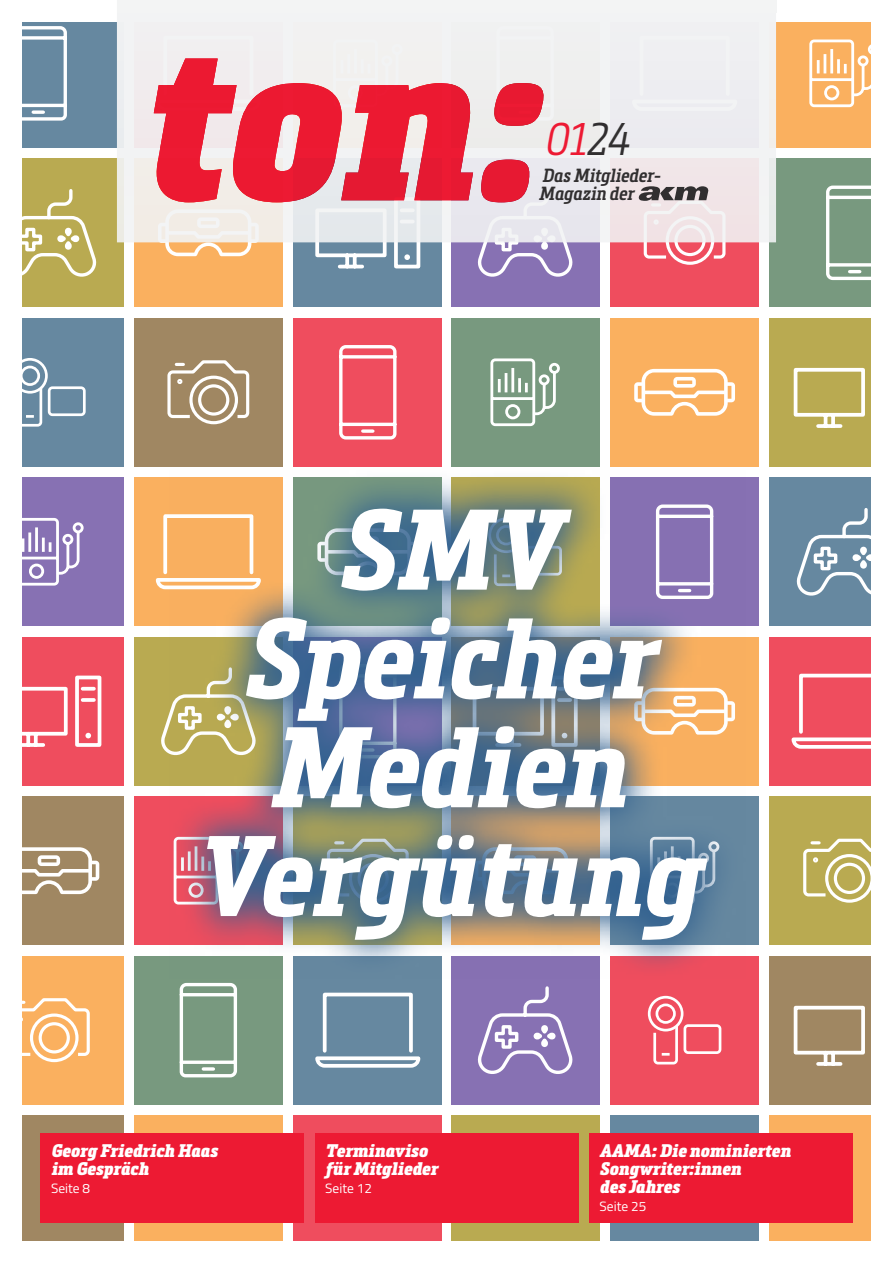
<style>
.page{position:relative;width:893px;height:1263px;background:#fff}
.page>*{position:absolute;margin:0;border:0;box-sizing:border-box;transform-origin:0 0}
.t1{font:italic 900 225px "Metronic Slab Narrow";color:#ed1a33}
.t2{font:italic 700 112.5px/108.8px "Metronic Slab Narrow";color:#fff;text-align:center}
.t3{font:italic 300 45px "Metronic Slab Narrow";color:#ed1a33}
.t4{font:italic 600 18.75px/18.8px "Metronic Slab Narrow";color:#312f30}
.t5{font:italic 900 18px/18px "Metronic Slab Narrow";color:#fff}
.t6{font:13.5px "Titillium";color:#fff}
.s1{color:#312f30}
</style>
<div class="page">
<div style="left:770px;top:1115px;width:123px;height:148px;background:#fab05f"></div>
<div style="left:134px;top:318px;width:149px;height:149px;background:#a08762"></div>
<div style="left:0;top:158px;width:123px;height:149px;background:#b9aa51"></div>
<div style="left:0;top:318px;width:123px;height:149px;background:#6688a0"></div>
<div style="left:0;top:477px;width:123px;height:149px;background:#8771b3"></div>
<div style="left:0;top:637px;width:123px;height:149px;background:#ef4d5e"></div>
<div style="left:0;top:796px;width:123px;height:149px;background:#a08762"></div>
<div style="left:0;top:956px;width:123px;height:148px;background:#fab05f"></div>
<div style="left:0;top:0;width:123px;height:148px;background:#6688a0"></div>
<svg style="left:21px;top:24px;width:46px;height:98px"></svg>
<svg style="left:21px;top:187px;width:76px;height:94px"></svg>
<svg style="left:21px;top:357px;width:28px;height:71px"></svg>
<div style="left:48px;top:386px;width:38px;height:30px;border:3px solid #fff;border-radius:3px"></div>
<svg style="left:21px;top:516px;width:63px;height:71px"></svg>
<svg style="left:21px;top:674px;width:81px;height:75px"></svg>
<svg style="left:21px;top:847px;width:78px;height:47px"></svg>
<svg style="left:21px;top:996px;width:69px;height:68px"></svg>
<div style="left:134px;top:158px;width:149px;height:149px;background:#fab05f"></div>
<svg style="left:167px;top:360px;width:83px;height:65px"></svg>
<svg style="left:158px;top:242px;width:101px;height:14px"></svg>
<div style="left:134px;top:477px;width:149px;height:149px;background:#fab05f"></div>
<div style="left:134px;top:637px;width:149px;height:149px;background:#b9aa51"></div>
<svg style="left:161px;top:714px;width:8px;height:40px"></svg>
<div style="left:134px;top:796px;width:149px;height:149px;background:#ef4d5e"></div>
<div style="left:134px;top:956px;width:149px;height:148px;background:#78997f"></div>
<div style="left:293px;top:956px;width:149px;height:148px;background:#6688a0"></div>
<svg style="left:179px;top:982px;width:58px;height:96px"></svg>
<svg style="left:155px;top:514px;width:14px;height:76px"></svg>
<div style="left:293px;top:318px;width:149px;height:149px;background:#ef4d5e"></div>
<svg style="left:339px;top:345px;width:58px;height:95px"></svg>
<div style="left:293px;top:158px;width:149px;height:149px;background:#6688a0"></div>
<svg style="left:313px;top:242px;width:109px;height:27px"></svg>
<div style="left:451px;top:158px;width:149px;height:149px;background:#8771b3"></div>
<div style="left:451px;top:318px;width:149px;height:149px;background:#78997f"></div>
<div style="left:451px;top:956px;width:149px;height:148px;background:#8771b3"></div>
<svg style="left:477px;top:242px;width:99px;height:35px"></svg>
<svg style="left:490px;top:358px;width:70px;height:69px"></svg>
<div style="left:610px;top:158px;width:149px;height:149px;background:#ef4d5e"></div>
<div style="left:610px;top:318px;width:149px;height:149px;background:#fab05f"></div>
<svg style="left:634px;top:369px;width:101px;height:47px"></svg>
<div style="left:610px;top:477px;width:149px;height:149px;background:#8771b3"></div>
<div style="left:610px;top:637px;width:149px;height:149px;background:#fab05f"></div>
<div style="left:610px;top:796px;width:149px;height:149px;background:#6688a0"></div>
<div style="left:610px;top:956px;width:149px;height:148px;background:#ef4d5e"></div>
<svg style="left:647px;top:995px;width:37px;height:70px"></svg>
<div style="left:683px;top:1024px;width:38px;height:30px;border:3px solid #fff;border-radius:3px"></div>
<div style="left:770px;top:956px;width:123px;height:148px;background:#a08762"></div>
<div style="left:770px;top:796px;width:123px;height:149px;background:#b9aa51"></div>
<svg style="left:803px;top:837px;width:69px;height:67px"></svg>
<div style="left:770px;top:637px;width:123px;height:149px;background:#ef4d5e"></div>
<svg style="left:791px;top:672px;width:81px;height:79px"></svg>
<div style="left:770px;top:477px;width:123px;height:149px;background:#6688a0"></div>
<div style="left:770px;top:318px;width:123px;height:149px;background:#b9aa51"></div>
<div style="left:770px;top:158px;width:123px;height:149px;background:#78997f"></div>
<svg style="left:793px;top:355px;width:79px;height:75px"></svg>
<div style="left:770px;top:0;width:123px;height:148px;background:#fab05f"></div>
<svg style="left:809px;top:38px;width:63px;height:71px"></svg>
<div style="left:0;top:1115px;width:123px;height:148px;background:#a08762"></div>
<svg style="left:477px;top:986px;width:96px;height:88px"></svg>
<div style="left:134px;top:1115px;width:149px;height:148px;background:#fab05f"></div>
<div style="left:293px;top:1115px;width:149px;height:148px;background:#ef4d5e"></div>
<div style="left:451px;top:1115px;width:149px;height:148px;background:#b9aa51"></div>
<div style="left:610px;top:1115px;width:149px;height:148px;background:#6688a0"></div>
<svg style="left:793px;top:993px;width:79px;height:75px"></svg>
<svg style="left:826px;top:184px;width:46px;height:98px"></svg>
<svg style="left:796px;top:506px;width:76px;height:94px"></svg>
<svg style="left:315px;top:992px;width:106px;height:76px"></svg>
<div style="left:0;top:0;width:893px;height:21px;background:#fff"></div>
<div style="left:0;top:1242px;width:893px;height:21px;background:#fff"></div>
<div style="left:0;top:0;width:21px;height:1263px;background:#fff"></div>
<div style="left:872px;top:0;width:21px;height:1263px;background:#fff"></div>
<svg style="left:117px;top:13px;width:659px;height:229px;fill:#f1edee"></svg>
<div style="left:117px;top:0;width:659px;height:13px;background:#f3f4f4"></div>
<svg style="left:169px;top:477px;width:566px;height:492px"></svg>
<svg style="left:638px;top:186px;width:89px;height:79px"></svg>
<div style="left:40px;top:1133px;width:264px;height:89px;background:#ed1a33"></div>
<div style="left:589px;top:1133px;width:264px;height:89px;background:#ed1a33"></div>
<div style="left:315px;top:1133px;width:263px;height:89px;background:#ed1a33"></div>
<h1 class="t1" style="left:137px;top:-20px;width:398px">ton:</h1>
<h3 class="t3" style="left:544px;top:114px;width:86px">01<span class="s1">24</span></h3>
<p class="t4" style="left:539px;top:165px;width:123px">Das Mitglieder-<br>Magazin der</p>
<h2 class="t2" style="left:194px;top:496px;width:507px">SMV<br>Speicher<br>Medien<br>Vergütung</h2>
<p class="t5" style="left:51px;top:1142px;width:168px">Georg Friedrich Haas im Gespräch</p>
<p class="t6" style="left:51px;top:1179px;width:41px">Seite 8</p>
<p class="t5" style="left:325px;top:1142px;width:114px">Terminaviso für Mitglieder</p>
<p class="t6" style="left:325px;top:1179px;width:48px">Seite 12</p>
<p class="t5" style="left:600px;top:1142px;width:192px">AAMA: Die nominierten<br>Songwriter:innen<br>des Jahres</p>
<p class="t6" style="left:600px;top:1197px;width:48px">Seite 25</p>
</div>
